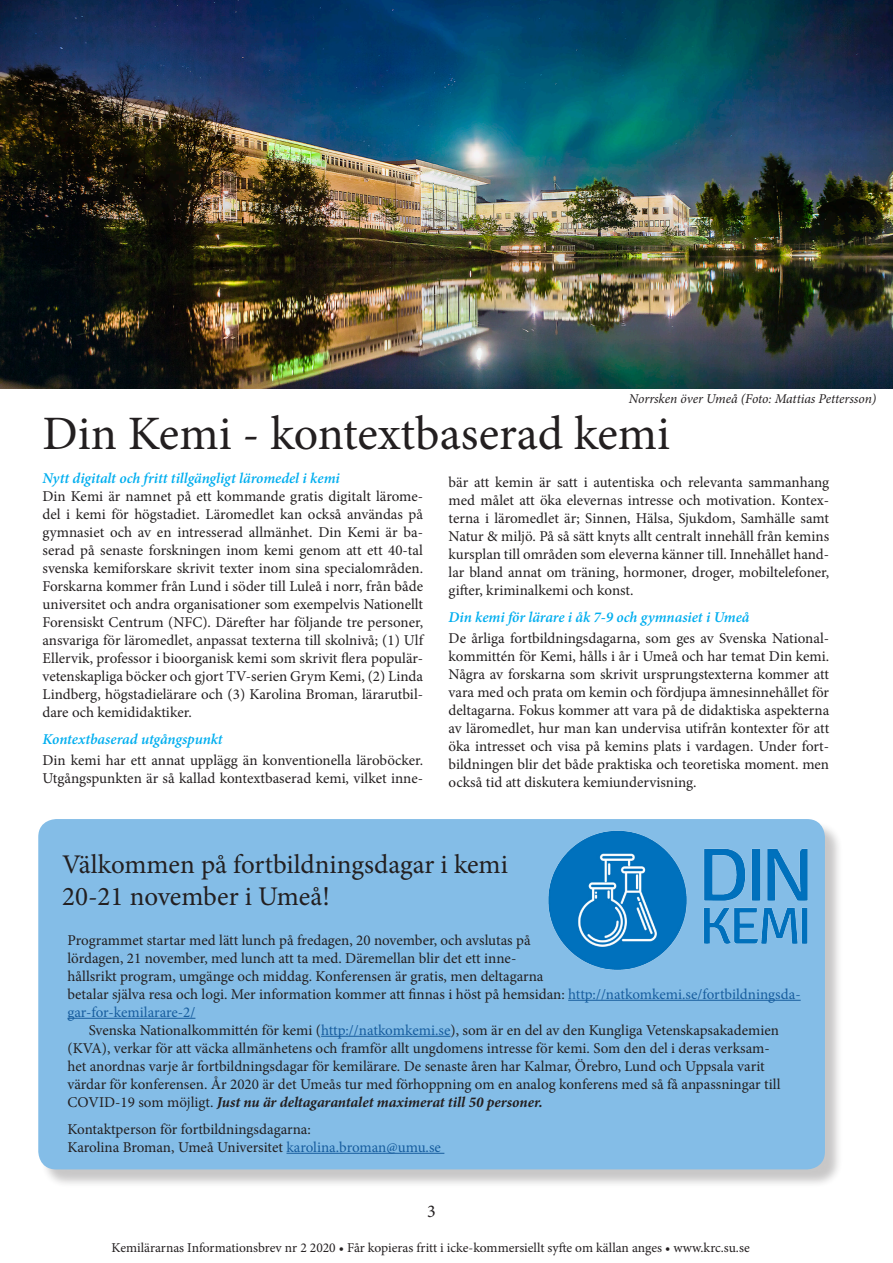
<style>
.page{position:relative;width:893px;height:1263px;background:#fff}
.page>*{position:absolute;margin:0;border:0;box-sizing:border-box;transform-origin:0 0}
.t1{font:48px "Minion Pro";color:#231f20}
.t2{font:27px/32.4px "Minion Pro";color:#231f20}
.t3{font:18px "Minion Pro";color:#231f20}
.t4{font:15px/18px "Minion Pro";letter-spacing:-.005em;color:#231f20}
.t5{font:italic 600 15px "Minion Pro";letter-spacing:-.005em;color:#00aeef}
.t6{font:13.5px "Minion Pro";color:#231f20}
.t7{font:italic 13.5px "Minion Pro";letter-spacing:-.01em;color:#231f20}
.s1{color:#175d9e}
.s2{font-weight:700;font-style:italic}
</style>
<div class="page">
<div style="left:41px;top:821px;width:802px;height:367px;background:#231f20;opacity:.25"></div>
<div style="left:38px;top:819px;width:787px;height:350px;background:#84bde7;border-radius:18px"></div>
<img style="left:0;top:0;width:893px;height:389px">
<img style="left:548px;top:830px;width:260px;height:140px">
<hr style="left:568px;top:1000px;width:233px;height:1px;background:#175d9e">
<hr style="left:68px;top:1018px;width:127px;height:1px;background:#175d9e">
<hr style="left:321px;top:1036px;width:129px;height:1px;background:#175d9e">
<hr style="left:286px;top:1153px;width:158px;height:1px;background:#175d9e">
<p class="t7" style="left:629px;top:389px;width:249px">Norrsken över Umeå (Foto: Mattias Pettersson)</p>
<h1 class="t1" style="left:43px;top:401px;width:629px">Din Kemi - kontextbaserad kemi</h1>
<p class="t5" style="left:43px;top:468px;width:299px">Nytt digitalt och fritt tillgängligt läromedel i kemi</p>
<p class="t4" style="left:43px;top:487px;width:382px;text-align:justify">Din Kemi är namnet på ett kommande gratis digitalt lärome&shy;del i kemi för högstadiet. Läromedlet kan också användas på gymnasiet och av en intresserad allmänhet. Din Kemi är ba&shy;serad på senaste forskningen inom kemi genom att ett 40-tal svenska kemiforskare skrivit texter inom sina specialområden.<br>Forskarna kommer från Lund i söder till Luleå i norr, från både universitet och andra organisationer som exempelvis Nationellt Forensiskt Centrum (NFC). Därefter har följande tre personer, ansvariga för läromedlet, anpassat texterna till skolnivå; (1) Ulf Ellervik, professor i bioorganisk kemi som skrivit flera populär&shy;vetenskapliga böcker och gjort TV-serien Grym Kemi, (2) Linda Lindberg, högstadielärare och (3) Karolina Broman, lärarutbil&shy;dare och kemididaktiker.</p>
<p class="t5" style="left:43px;top:729px;width:182px">Kontextbaserad utgångspunkt</p>
<p class="t4" style="left:43px;top:751px;width:382px">Din kemi har ett annat upplägg än konventionella läroböcker.<br>Utgångspunkten är så kallad kontextbaserad kemi, vilket inne-</p>
<p class="t4" style="left:449px;top:473px;width:382px;text-align:justify">bär att kemin är satt i autentiska och relevanta sammanhang med målet att öka elevernas intresse och motivation. Kontex&shy;terna i läromedlet är; Sinnen, Hälsa, Sjukdom, Samhälle samt Natur &amp; miljö. På så sätt knyts allt centralt innehåll från kemins kursplan till områden som eleverna känner till. Innehållet hand&shy;lar bland annat om träning, hormoner, droger, mobiltelefoner, gifter, kriminalkemi och konst.</p>
<p class="t5" style="left:449px;top:607px;width:302px">Din kemi för lärare i åk 7-9 och gymnasiet i Umeå</p>
<p class="t4" style="left:449px;top:629px;width:382px;text-align:justify">De årliga fortbildningsdagarna, som ges av Svenska National&shy;kommittén för Kemi, hålls i år i Umeå och har temat Din kemi.<br>Några av forskarna som skrivit ursprungstexterna kommer att vara med och prata om kemin och fördjupa ämnesinnehållet för deltagarna. Fokus kommer att vara på de didaktiska aspekterna av läromedlet, hur man kan undervisa utifrån kontexter för att öka intresset och visa på kemins plats i vardagen. Under fort&shy;bildningen blir det både praktiska och teoretiska moment. men också tid att diskutera kemiundervisning.</p>
<h2 class="t2" style="left:62px;top:848px;width:447px">Välkommen på fortbildningsdagar i kemi<br>20-21 november i Umeå!</h2>
<p class="t4" style="left:68px;top:931px;width:735px">Programmet startar med lätt lunch på fredagen, 20 november, och avslutas på<br>lördagen, 21 november, med lunch att ta med. Däremellan blir det ett inne-<br>hållsrikt program, umgänge och middag. Konferensen är gratis, men deltagarna<br>betalar själva resa och logi. Mer information kommer att finnas i höst på hemsidan: <span class="s1">http://natkomkemi.se/fortbildningsda&shy;gar-for-kemilarare-2/</span></p>
<p class="t4" style="left:68px;top:1021px;width:714px;text-indent:21px">Svenska Nationalkommittén för kemi (<span class="s1">http://natkomkemi.se</span>), som är en del av den Kungliga Vetenskapsakademien (KVA), verkar för att väcka allmänhetens och framför allt ungdomens intresse för kemi. Som den del i deras verksam&shy;het anordnas varje år fortbildningsdagar för kemilärare. De senaste åren har Kalmar, Örebro, Lund och Uppsala varit värdar för konferensen. År 2020 är det Umeås tur med förhoppning om en analog konferens med så få anpassningar till COVID-19 som möjligt. <span class="s2">Just nu är deltagarantalet maximerat till 50 personer.</span></p>
<p class="t4" style="left:68px;top:1120px;width:375px">Kontaktperson för fortbildningsdagarna:<br>Karolina Broman, Umeå Universitet <span class="s1">karolina.broman@umu.se</span></p>
<p class="t3" style="left:427px;top:1199px;width:10px">3</p>
<p class="t6" style="left:112px;top:1238px;width:640px">Kemilärarnas Informationsbrev nr 2 2020 • Får kopieras fritt i icke-kommersiellt syfte om källan anges • www.krc.su.se</p>
</div>
